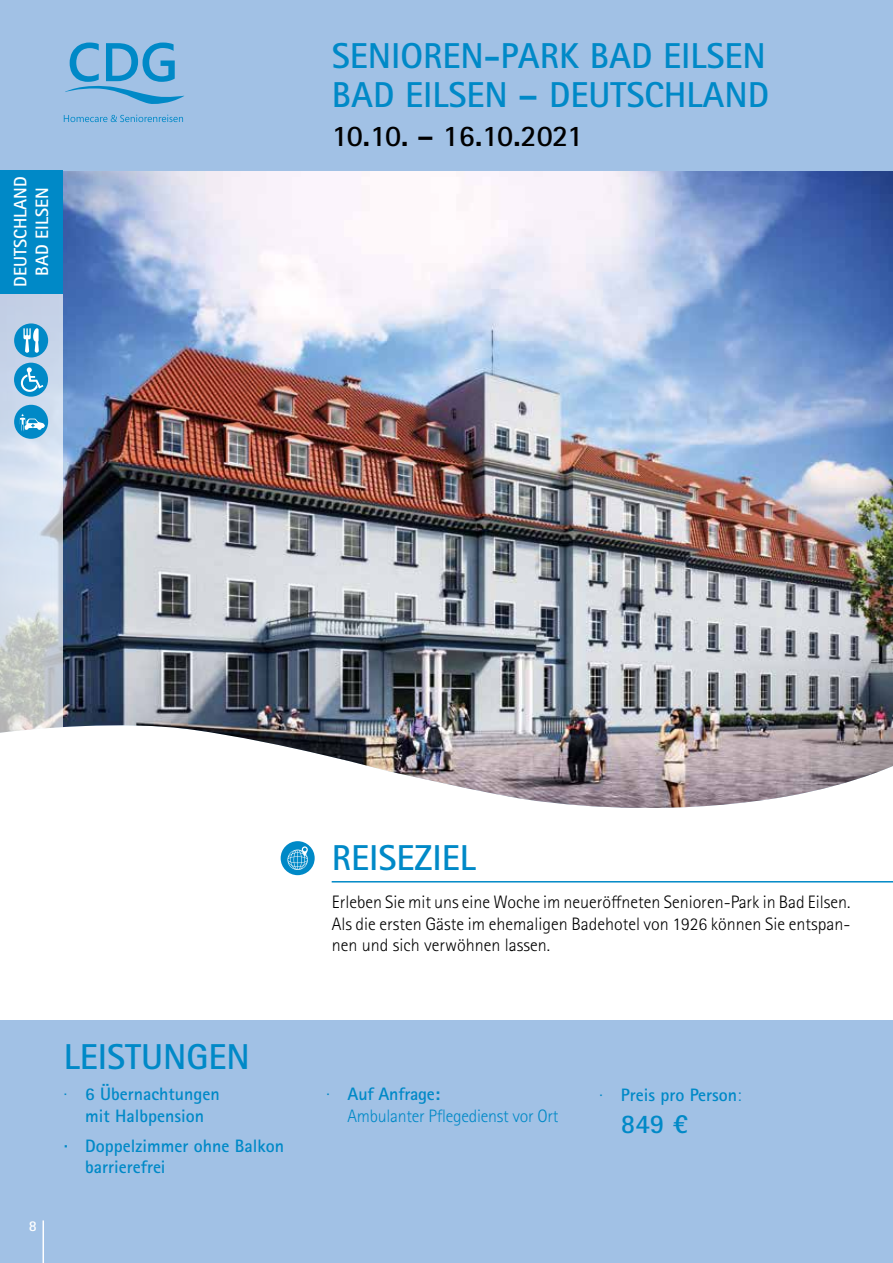
<style>
.page{position:relative;width:893px;height:1263px;background:#fff}
.page>*{position:absolute;margin:0;border:0;box-sizing:border-box;transform-origin:0 0}
.t1{font:700 36px/39px "Rotis Sans Serif Std";color:#0089c7}
.t2{font:700 30px "Rotis Sans Serif Std";letter-spacing:-.035em;color:#000}
.t3{font:700 27px "Rotis Sans Serif Std";color:#0089c7}
.t4{font:300 18px/21.6px "Rotis Sans Serif Std";color:#000;text-align:justify}
.t5{font:700 18px/21.6px "Rotis Sans Serif Std";color:#0089c7;text-align:center}
.t6{font:300 18px/21.6px "Rotis Sans Serif Std";letter-spacing:-.015em;color:#0089c7}
.t7{font:700 18px/21.6px "Rotis Sans Serif Std";color:#fff;text-align:center}
.t8{font:700 15px "Rotis Sans Serif Std";color:#fff}
.s1{font-weight:300}
.s2{font-weight:700}
</style>
<div class="page">
<img style="left:62px;top:170px;width:831px;height:638px">
<svg style="left:0;top:293px;width:62px;height:440px;background:#ced7e2"></svg>
<div style="left:281px;top:841px;width:34px;height:34px;background:#0089c7;border-radius:50%"></div>
<svg style="left:287px;top:846px;width:21px;height:24px"></svg>
<div style="left:14px;top:405px;width:34px;height:34px;background:#0089c7;border-radius:50%"></div>
<svg style="left:19px;top:414px;width:26px;height:18px"></svg>
<div style="left:14px;top:363px;width:34px;height:34px;background:#0089c7;border-radius:50%"></div>
<svg style="left:19px;top:367px;width:24px;height:27px"></svg>
<div style="left:14px;top:323px;width:34px;height:34px;background:#0089c7;border-radius:50%"></div>
<svg style="left:23px;top:328px;width:16px;height:25px"></svg>
<div style="left:0;top:1020px;width:893px;height:243px;background:#a1c1e5"></div>
<div style="left:0;top:0;width:893px;height:170px;background:#a1c1e5"></div>
<svg style="left:64px;top:115px;width:119px;height:7px"></svg>
<svg style="left:65px;top:43px;width:119px;height:61px"></svg>
<hr style="left:332px;top:881px;width:561px;height:1px;background:#0089c7">
<div style="left:0;top:170px;width:62px;height:123px;background:#0089c7"></div>
<hr style="left:43px;top:1220px;width:1px;height:43px;background:#fff">
<p class="t7" style="left:9px;top:287px;width:111px;rotate:-90deg">DEUTSCHLAND<br>BAD EILSEN</p>
<h1 class="t1" style="left:332px;top:36px;width:439px">SENIOREN-PARK BAD EILSEN<br>BAD EILSEN – DEUTSCHLAND</h1>
<h2 class="t2" style="left:332px;top:117px;width:253px">10.10. – 16.10.2021</h2>
<p class="t8" style="left:29px;top:1216px;width:10px">8</p>
<h1 class="t1" style="left:64px;top:1037px;width:187px">LEISTUNGEN</h1>
<p class="t5" style="left:64px;top:1083px;width:157px"><span class="s1">·</span> 6 Übernachtungen mit Halbpension</p>
<p class="t5" style="left:85px;top:1134px;width:200px;text-align:left;text-indent:-21px">· Doppelzimmer ohne Balkon barrierefrei</p>
<h1 class="t1" style="left:332px;top:837px;width:145px">REISEZIEL</h1>
<p class="t4" style="left:332px;top:892px;width:520px">Erleben Sie mit uns eine Woche im neueröffneten Senioren-Park in Bad Eilsen.<br>Als die ersten Gäste im ehemaligen Badehotel von 1926 können Sie entspan&shy;nen und sich verwöhnen lassen.</p>
<p class="t6" style="left:348px;top:1083px;width:212px;text-indent:-21px">· <span class="s2">Auf Anfrage:<br></span>Ambulanter Pflegedienst vor Ort</p>
<p class="t5" style="left:600px;top:1084px;width:143px"><span class="s1">·</span> Preis pro Person<span class="s1">:</span></p>
<h3 class="t3" style="left:621px;top:1107px;width:68px">849 €</h3>
</div>
